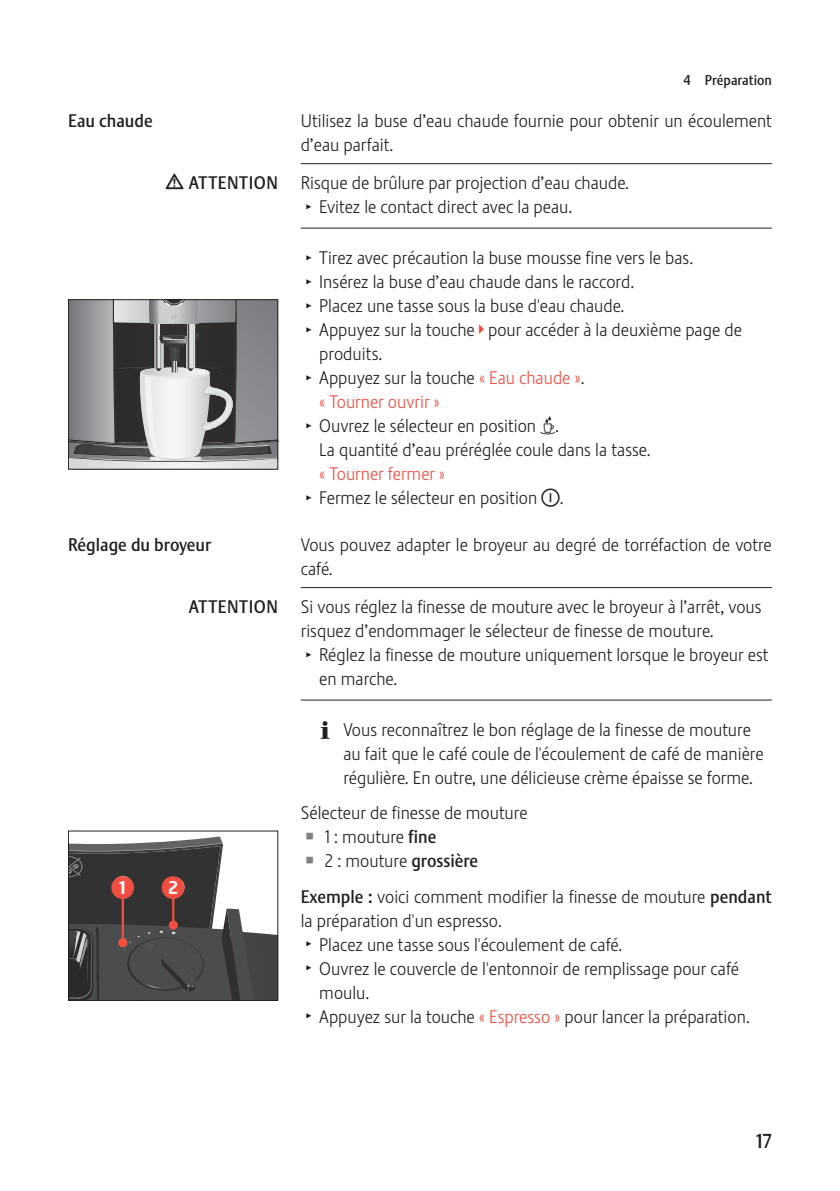
<style>
.page{position:relative;width:840px;height:1191px;background:#fff}
.page>*{position:absolute;margin:0;border:0;box-sizing:border-box;transform-origin:0 0}
.t1{font:28px "Calligraphr";color:#ef4e41}
.t2{font:20px "Stalemate Pro 2 J Medium";color:#231f20}
.t3{font:18px/24px "Stalemate Pro 2 J Light";color:#231f20}
.t4{font:18px "Stalemate Pro 2 J Medium";color:#231f20}
.t5{font:18px "Stalemate Pro 2 J Medium";letter-spacing:.03em;color:#231f20}
.t6{font:18px "Stalemate Pro 2 J Light";color:#ef4e41}
.t7{font:14px "Stalemate Pro 2 J Medium";color:#231f20}
.s1{font-family:"Jura Pict 2006";font-size:16px}
.s2{font-family:"Jura Pict 2006";font-size:14px}
.s3{font-family:"Jura Pict 2006";color:#ef4e41}
.s4{color:#ef4e41}
.s5{font-family:"Jura Pict 2006"}
.s6{font-family:"Jura Pict 2006";font-size:24px;color:#808285}
.s7{font-family:"Stalemate Pro 2 J Medium"}
</style>
<div class="page">
<hr style="left:300px;top:163px;width:471px;height:1px;background:#231f20">
<hr style="left:300px;top:228px;width:471px;height:1px;background:#231f20">
<hr style="left:300px;top:587px;width:471px;height:1px;background:#231f20">
<hr style="left:300px;top:699px;width:471px;height:1px;background:#231f20">
<svg style="left:70px;top:301px;width:206px;height:166px;background:#8a8a8c"></svg>
<div style="left:68px;top:299px;width:210px;height:170px;border:1px solid #231f20"></div>
<svg style="left:68px;top:836px;width:210px;height:165px"></svg>
<div style="left:68px;top:830px;width:210px;height:170px;border:1px solid #231f20"></div>
<hr style="left:122px;top:888px;width:2px;height:54px;background:#ef4e41">
<div style="left:118px;top:938px;width:9px;height:9px;background:#ef4e41;border-radius:50%"></div>
<div style="left:113px;top:876px;width:20px;height:20px;background:#fff;border-radius:50%"></div>
<hr style="left:172px;top:888px;width:2px;height:37px;background:#ef4e41">
<div style="left:169px;top:920px;width:9px;height:9px;background:#ef4e41;border-radius:50%"></div>
<div style="left:164px;top:877px;width:20px;height:20px;background:#fff;border-radius:50%"></div>
<p class="t4" style="left:68px;top:110px;width:86px">Eau chaude</p>
<p class="t5" style="left:166px;top:172px;width:114px"><span class="s1">J</span> ATTENTION</p>
<p class="t4" style="left:68px;top:534px;width:145px">Réglage du broyeur</p>
<p class="t5" style="left:189px;top:596px;width:91px">ATTENTION</p>
<h1 class="t1" style="left:110px;top:871px;width:77px">q w</h1>
<p class="t7" style="left:683px;top:72px;width:90px">4 Préparation</p>
<p class="t3" style="left:300px;top:109px;width:472px">Utilisez la buse d’eau chaude fournie pour obtenir un écoulement d’eau parfait.</p>
<p class="t3" style="left:306px;top:171px;width:322px;text-indent:-6px">Risque de brûlure par projection d’eau chaude.<br><span class="s2">T</span> Evitez le contact direct avec la peau.</p>
<p class="t3" style="left:306px;top:246px;width:386px"><span class="s2">T</span> Tirez avec précaution la buse mousse fine vers le bas.</p>
<p class="t3" style="left:306px;top:270px;width:327px"><span class="s2">T</span> Insérez la buse d’eau chaude dans le raccord.</p>
<p class="t3" style="left:306px;top:294px;width:317px"><span class="s2">T</span> Placez une tasse sous la buse d'eau chaude.</p>
<p class="t3" style="left:306px;top:318px;width:437px"><span class="s2">T</span> Appuyez sur la touche <span class="s3">^</span> pour accéder à la deuxième page de</p>
<p class="t3" style="left:319px;top:342px;width:63px">produits.</p>
<p class="t3" style="left:306px;top:366px;width:277px"><span class="s2">T</span> Appuyez sur la touche <span class="s4">« Eau chaude »</span>.</p>
<p class="t6" style="left:319px;top:391px;width:122px">« Tourner ouvrir »</p>
<p class="t3" style="left:306px;top:414px;width:252px"><span class="s2">T</span> Ouvrez le sélecteur en position <span class="s5">x</span>.</p>
<p class="t3" style="left:319px;top:438px;width:331px">La quantité d’eau préréglée coule dans la tasse.</p>
<p class="t3" style="left:306px;top:462px;width:256px;text-indent:13px"><span class="s4">« Tourner fermer »<br></span><span class="s2">T</span> Fermez le sélecteur en position <span class="s5">°</span>.</p>
<p class="t3" style="left:300px;top:532px;width:472px">Vous pouvez adapter le broyeur au degré de torréfaction de votre café.</p>
<p class="t3" style="left:300px;top:595px;width:462px">Si vous réglez la finesse de mouture avec le broyeur à l’arrêt, vous</p>
<p class="t3" style="left:300px;top:619px;width:412px">risquez d’endommager le sélecteur de finesse de mouture.</p>
<p class="t3" style="left:306px;top:643px;width:463px"><span class="s2">T</span> Réglez la finesse de mouture uniquement lorsque le broyeur est</p>
<p class="t3" style="left:319px;top:667px;width:77px">en marche.</p>
<p class="t3" style="left:343px;top:718px;width:421px;text-indent:-23px"><span class="s5">E</span> Vous reconnaîtrez le bon réglage de la finesse de mouture au fait que le café coule de l'écoulement de café de manière régulière. En outre, une délicieuse crème épaisse se forme.</p>
<p class="t3" style="left:306px;top:801px;width:222px;text-indent:-6px">Sélecteur de finesse de mouture<br><span class="s6">U</span> 1 : mouture <span class="s7">fine<br></span><span class="s6">U</span> 2 : mouture <span class="s7">grossière</span></p>
<p class="t3" style="left:300px;top:884px;width:472px"><span class="s7">Exemple :</span> voici comment modifier la finesse de mouture <span class="s7">pendant</span></p>
<p class="t3" style="left:300px;top:908px;width:200px">la préparation d'un espresso.</p>
<p class="t3" style="left:306px;top:932px;width:315px"><span class="s2">T</span> Placez une tasse sous l'écoulement de café.</p>
<p class="t3" style="left:306px;top:956px;width:434px"><span class="s2">T</span> Ouvrez le couvercle de l'entonnoir de remplissage pour café</p>
<p class="t3" style="left:319px;top:980px;width:50px">moulu.</p>
<p class="t3" style="left:306px;top:1004px;width:442px"><span class="s2">T</span> Appuyez sur la touche <span class="s4">« Espresso »</span> pour lancer la préparation.</p>
<p class="t2" style="left:755px;top:1129px;width:17px">17</p>
</div>
